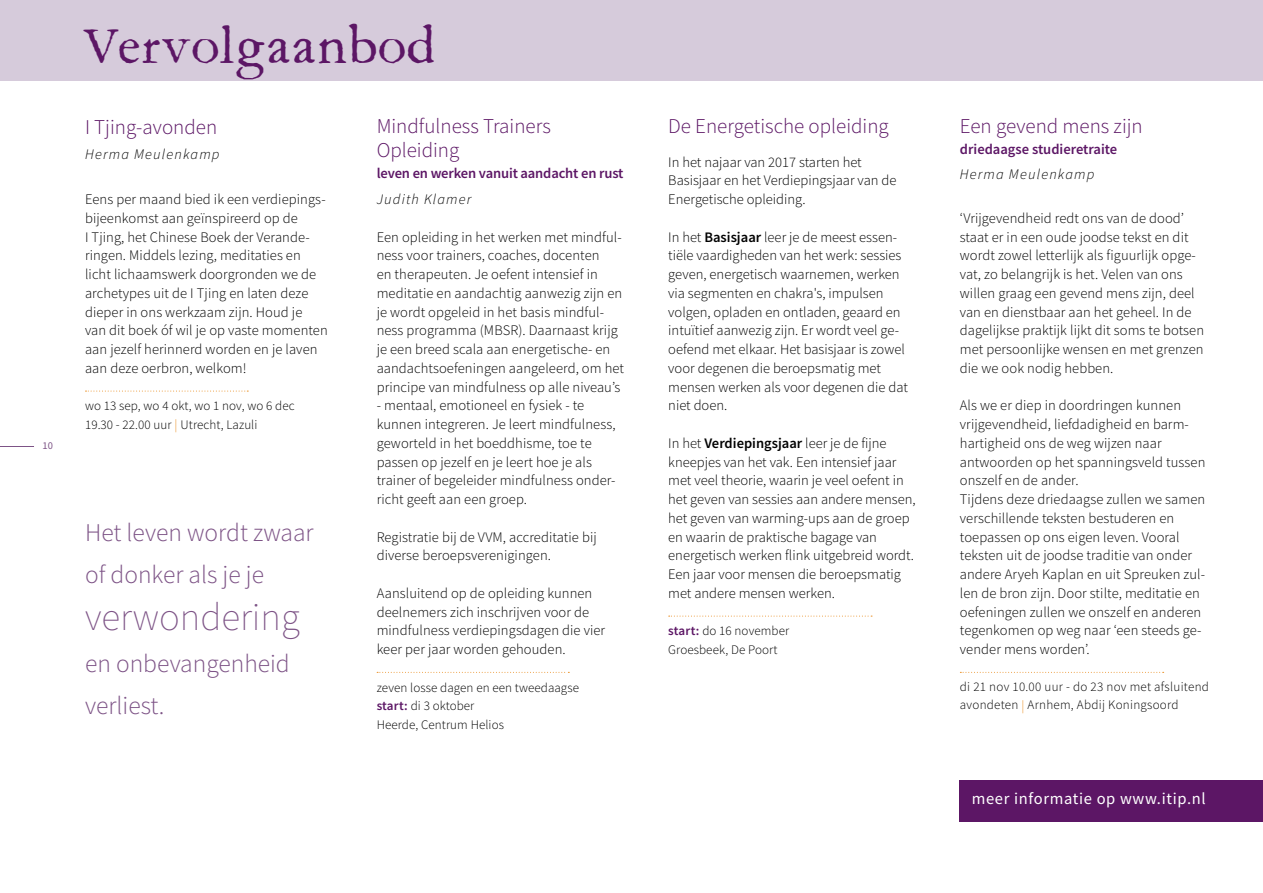
<style>
.page{position:relative;width:1263px;height:893px;background:#fff}
.page>*{position:absolute;margin:0;border:0;box-sizing:border-box;transform-origin:0 0}
.t1{font:48px "Aquifer";color:#5c1665}
.t2{font:200 39px "Source Sans Pro";color:#7d5386}
.t3{font:300 25.5px/42px "Source Sans Pro";color:#7d5386}
.t4{font:300 21px/24px "Source Sans Pro";color:#5c1665}
.t5{font:16.5px "Source Sans Pro";letter-spacing:.04em;color:#fff}
.t6{font:300 14.55px/18.8px "Source Sans Pro";letter-spacing:.005em;color:#000}
.t7{font:600 14.55px "Source Sans Pro";letter-spacing:-.01em;color:#5c1665}
.t8{font:italic 300 14.55px "Source Sans Pro";letter-spacing:.08em;color:#000}
.t9{font:300 13.05px/18.8px "Source Sans Pro";letter-spacing:.005em;color:#000}
.t10{font:10.5px "Source Sans Pro";color:#7d5386}
.s1{color:#ea8f23}
.s2{font-weight:600;color:#5c1665}
.s3{font-weight:600}
</style>
<div class="page">
<hr style="left:0;top:446px;width:34px;height:1px;background:#7d5386">
<div style="left:0;top:0;width:1263px;height:81px;background:#d6cbdb"></div>
<svg style="left:85px;top:391px;width:163px;height:1px"></svg>
<svg style="left:669px;top:616px;width:203px;height:1px"></svg>
<div style="left:960px;top:780px;width:303px;height:42px;background:#5c1665"></div>
<svg style="left:377px;top:672px;width:192px;height:1px"></svg>
<svg style="left:960px;top:672px;width:204px;height:1px"></svg>
<p class="t10" style="left:43px;top:439px;width:12px">10</p>
<h1 class="t1" style="left:83px;top:19px;width:354px">Vervolgaanbod</h1>
<h3 class="t4" style="left:85px;top:115px;width:134px">I Tjing-avonden</h3>
<p class="t8" style="left:85px;top:145px;width:136px">Herma Meulenkamp</p>
<p class="t6" style="left:85px;top:190px;width:244px">Eens per maand bied ik een verdiepings&shy;bijeenkomst aan geïnspireerd op de<br>I Tjing, het Chinese Boek der Verande&shy;ringen. Middels lezing, meditaties en licht lichaamswerk doorgronden we de archetypes uit de I Tjing en laten deze dieper in ons werkzaam zijn. Houd je<br>van dit boek óf wil je op vaste momenten aan jezelf herinnerd worden en je laven aan deze oerbron, welkom!</p>
<p class="t9" style="left:85px;top:397px;width:211px">wo 13 sep, wo 4 okt, wo 1 nov, wo 6 dec<br>19.30 - 22.00 uur <span class="s1">|</span> Utrecht, Lazuli</p>
<h3 class="t4" style="left:377px;top:114px;width:176px">Mindfulness Trainers<br>Opleiding</h3>
<p class="t7" style="left:377px;top:163px;width:248px">leven en werken vanuit aandacht en rust</p>
<p class="t8" style="left:377px;top:190px;width:96px">Judith Klamer</p>
<p class="t6" style="left:377px;top:227px;width:249px">Een opleiding in het werken met mindful&shy;ness voor trainers, coaches, docenten<br>en therapeuten. Je oefent intensief in meditatie en aandachtig aanwezig zijn en je wordt opgeleid in het basis mindful&shy;ness programma (MBSR). Daarnaast krijg je een breed scala aan energetische- en aandachtsoefeningen aangeleerd, om het principe van mindfulness op alle niveau’s</p>
<p class="t6" style="left:377px;top:396px;width:240px">- mentaal, emotioneel en fysiek - te kunnen integreren. Je leert mindfulness, geworteld in het boeddhisme, toe te passen op jezelf en je leert hoe je als trainer of begeleider mindfulness onder&shy;richt geeft aan een groep.</p>
<p class="t6" style="left:377px;top:527px;width:222px">Registratie bij de VVM, accreditatie bij diverse beroepsverenigingen.</p>
<p class="t6" style="left:377px;top:584px;width:230px">Aansluitend op de opleiding kunnen deelnemers zich inschrijven voor de mindfulness verdiepingsdagen die vier keer per jaar worden gehouden.</p>
<p class="t9" style="left:377px;top:678px;width:204px">zeven losse dagen en een tweedaagse <span class="s2">start:</span> di 3 oktober<br>Heerde, Centrum Helios</p>
<h3 class="t3" style="left:85px;top:512px;width:230px">Het leven wordt zwaar of donker als je je</h3>
<h2 class="t2" style="left:85px;top:593px;width:216px">verwondering</h2>
<h3 class="t3" style="left:85px;top:642px;width:206px">en onbevangenheid verliest.</h3>
<h3 class="t4" style="left:668px;top:114px;width:222px">De Energetische opleiding</h3>
<p class="t6" style="left:668px;top:152px;width:230px">In het najaar van 2017 starten het<br>Basisjaar en het Verdiepingsjaar van de<br>Energetische opleiding.</p>
<p class="t6" style="left:668px;top:227px;width:241px">In het <span class="s3">Basisjaar</span> leer je de meest essen&shy;tiële vaardigheden van het werk: sessies geven, energetisch waarnemen, werken via segmenten en chakra's, impulsen volgen, opladen en ontladen, geaard en intuïtief aanwezig zijn. Er wordt veel ge&shy;oefend met elkaar. Het basisjaar is zowel voor degenen die beroepsmatig met mensen werken als voor degenen die dat niet doen.</p>
<p class="t6" style="left:668px;top:434px;width:249px">In het <span class="s3">Verdiepingsjaar</span> leer je de fijne kneepjes van het vak. Een intensief jaar met veel theorie, waarin je veel oefent in het geven van sessies aan andere mensen, het geven van warming-ups aan de groep en waarin de praktische bagage van energetisch werken flink uitgebreid wordt.<br>Een jaar voor mensen die beroepsmatig met andere mensen werken.</p>
<p class="t9" style="left:668px;top:622px;width:122px"><span class="s2">start:</span> do 16 november<br>Groesbeek, De Poort</p>
<h3 class="t4" style="left:960px;top:114px;width:184px">Een gevend mens zijn</h3>
<p class="t7" style="left:960px;top:139px;width:159px">driedaagse studieretraite</p>
<p class="t8" style="left:960px;top:165px;width:136px">Herma Meulenkamp</p>
<p class="t6" style="left:960px;top:209px;width:246px">‘Vrijgevendheid redt ons van de dood’ staat er in een oude joodse tekst en dit wordt zowel letterlijk als figuurlijk opge&shy;vat, zo belangrijk is het. Velen van ons willen graag een gevend mens zijn, deel van en dienstbaar aan het geheel. In de dagelijkse praktijk lijkt dit soms te botsen met persoonlijke wensen en met grenzen die we ook nodig hebben.</p>
<p class="t6" style="left:960px;top:396px;width:247px">Als we er diep in doordringen kunnen vrijgevendheid, liefdadigheid en barm&shy;hartigheid ons de weg wijzen naar antwoorden op het spanningsveld tussen onszelf en de ander.<br>Tijdens deze driedaagse zullen we samen verschillende teksten bestuderen en toepassen op ons eigen leven. Vooral teksten uit de joodse traditie van onder andere Aryeh Kaplan en uit Spreuken zul&shy;len de bron zijn. Door stilte, meditatie en oefeningen zullen we onszelf en anderen tegenkomen op weg naar ‘een steeds ge&shy;vender mens worden’.</p>
<p class="t9" style="left:960px;top:677px;width:251px">di 21 nov 10.00 uur - do 23 nov met afsluitend avondeten <span class="s1">|</span> Arnhem, Abdij Koningsoord</p>
<p class="t5" style="left:972px;top:788px;width:235px">meer informatie op www.itip.nl</p>
</div>
